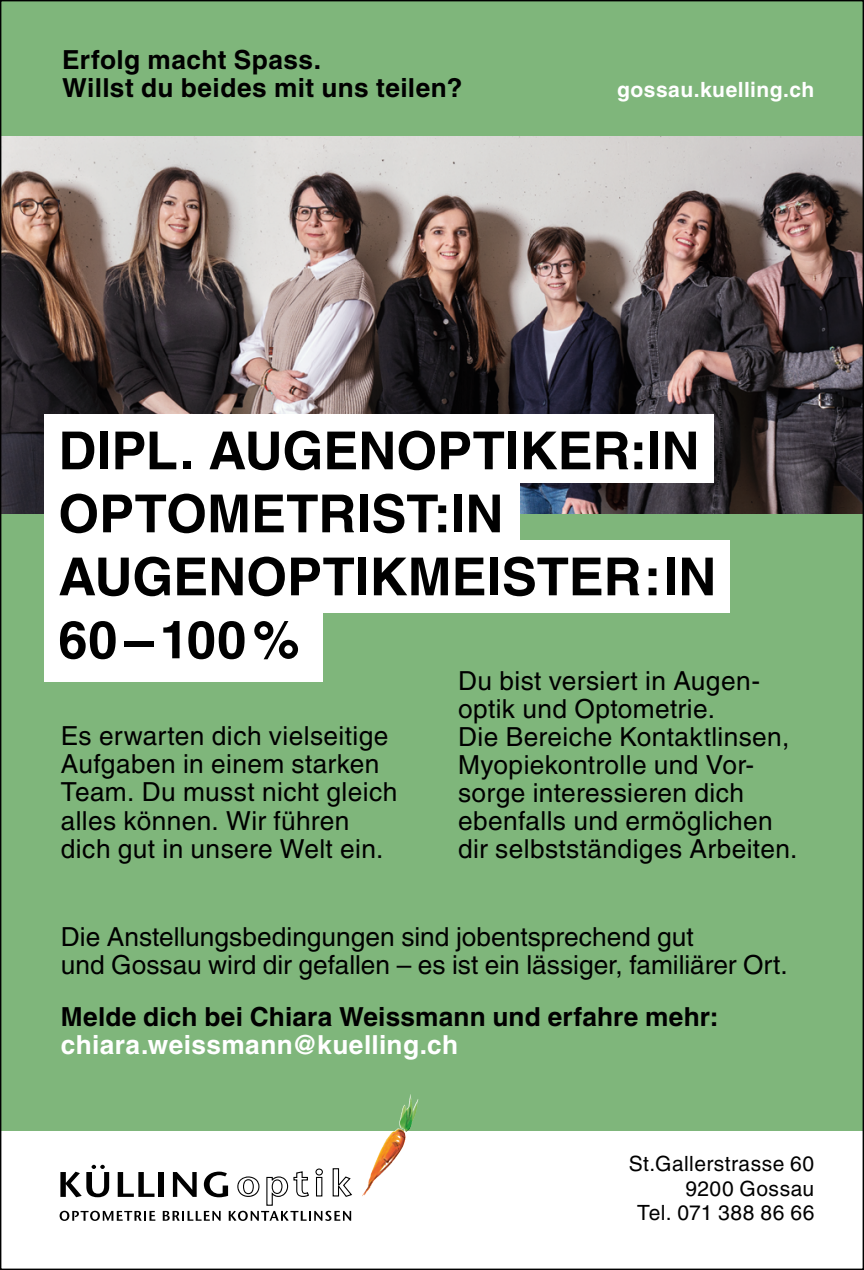
<style>
.page{position:relative;width:864px;height:1270px;background:#fff}
.page>*{position:absolute;margin:0;border:0;box-sizing:border-box;transform-origin:0 0}
.t1{font:700 52.5px/63px "Helvetica LT Std";color:#000}
.t2{font:26.25px/28px "Helvetica LT Std";letter-spacing:.015em;color:#000}
.t3{font:700 26.25px/28px "Helvetica LT Std";letter-spacing:.01em;color:#000}
.t4{font:700 26.25px "Helvetica LT Std";letter-spacing:.015em;color:#fff}
.t5{font:21px/24.5px "Helvetica LT Std";letter-spacing:.02em;color:#000;text-align:right}
.t6{font:700 21px "Helvetica LT Std";letter-spacing:.025em;color:#fff}
</style>
<div class="page">
<div style="left:0;top:383px;width:863px;height:748px;background:#7fb67b"></div>
<img style="left:2px;top:136px;width:859px;height:377px">
<div style="left:0;top:0;width:863px;height:136px;background:#7fb67b"></div>
<svg style="left:118px;top:1172px;width:36px;height:25px"></svg>
<div style="left:158px;top:1172px;width:6px;height:25px;background:#000"></div>
<svg style="left:60px;top:1165px;width:49px;height:32px"></svg>
<svg style="left:60px;top:1211px;width:95px;height:10px"></svg>
<svg style="left:163px;top:1168px;width:189px;height:53px"></svg>
<img style="left:401px;top:1097px;width:9px;height:18px">
<div style="left:45px;top:414px;width:668px;height:69px;background:#fff"></div>
<div style="left:45px;top:540px;width:684px;height:73px;background:#fff"></div>
<div style="left:45px;top:609px;width:277px;height:73px;background:#fff"></div>
<div style="left:45px;top:459px;width:475px;height:84px;background:#fff"></div>
<p class="t3" style="left:62px;top:45px;width:402px">Erfolg macht Spass.<br>Willst du beides mit uns teilen?</p>
<p class="t6" style="left:617px;top:77px;width:198px">gossau.kuelling.ch</p>
<h1 class="t1" style="left:58px;top:419px;width:659px">DIPL. AUGENOPTIKER:IN<br>OPTOMETRIST:IN<br>AUGENOPTIKMEISTER:IN<br>60–100%</h1>
<p class="t2" style="left:61px;top:721px;width:338px">Es erwarten dich vielseitige<br>Aufgaben in einem starken<br>Team. Du musst nicht gleich alles können. Wir führen dich gut in unsere Welt ein.</p>
<p class="t2" style="left:458px;top:667px;width:341px">Du bist versiert in Augen&shy;optik und Optometrie.<br>Die Bereiche Kontaktlinsen,<br>Myopiekontrolle und Vor&shy;sorge interessieren dich ebenfalls und ermöglichen dir selbstständiges Arbeiten.</p>
<p class="t2" style="left:61px;top:922px;width:728px">Die Anstellungsbedingungen sind jobentsprechend gut<br>und Gossau wird dir gefallen – es ist ein lässiger, familiärer Ort.</p>
<p class="t3" style="left:61px;top:1003px;width:659px">Melde dich bei Chiara Weissmann und erfahre mehr:</p>
<p class="t4" style="left:61px;top:1029px;width:399px">chiara.weissmann@kuelling.ch</p>
<p class="t5" style="left:628px;top:1152px;width:187px">St.Gallerstrasse 60<br>9200 Gossau<br>Tel. 071 388 86 66</p>
</div>
